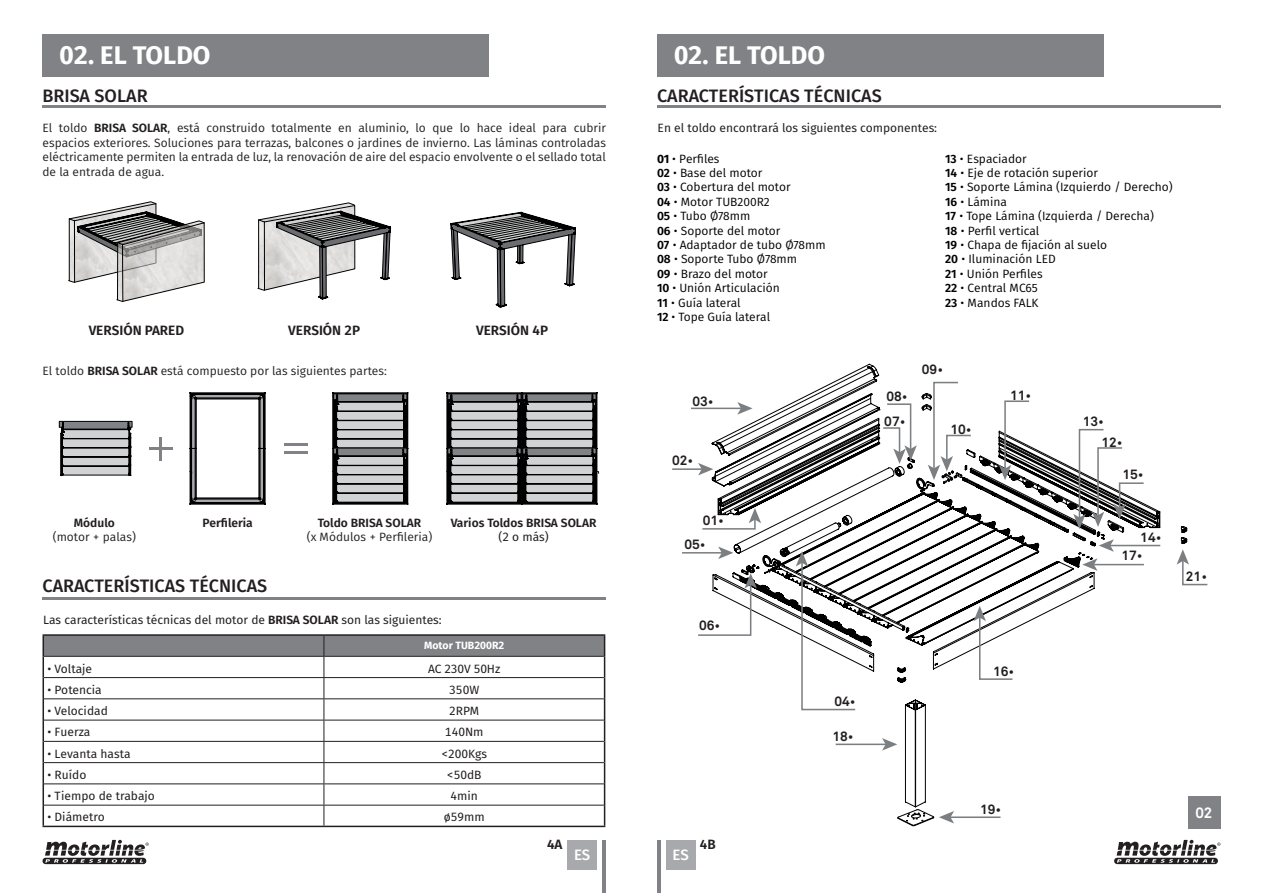
<style>
.page{position:relative;width:1263px;height:893px;background:#fff}
.page>*{position:absolute;margin:0;border:0;box-sizing:border-box;transform-origin:0 0}
.t1{font:700 25.5px "Fira Sans";color:#fff}
.t2{font:500 18px "Fira Sans";color:#231f20}
.t3{font:500 15px "Fira Sans";color:#fff}
.t4{font:700 15px "Akkurat Pro";color:#fff}
.t5{font:700 13.5px/21px "Akkurat Pro";color:#231f20}
.t6{font:600 13.5px "Fira Sans";color:#231f20}
.t7{font:12px/14.4px "Fira Sans";color:#000001}
.t8{font:12px/14.4px "Fira Sans";color:#231f20;text-align:justify}
.t9{font:12px "Fira Sans";color:#231f20}
.t10{font:600 12px "Fira Sans";color:#231f20}
.t11{font:700 10.5px "Fira Sans";color:#fff}
.s1{font-weight:600}
.s2{font-weight:700}
.s3{font-weight:400}
</style>
<div class="page">
<div style="left:666px;top:840px;width:30px;height:29px;background:#a8a9ad"></div>
<div style="left:567px;top:840px;width:30px;height:29px;background:#a8a9ad"></div>
<hr style="left:603px;top:840px;width:3px;height:53px;background:#808285">
<hr style="left:657px;top:840px;width:3px;height:53px;background:#808285">
<div style="left:657px;top:34px;width:446px;height:43px;background:#808285"></div>
<div style="left:43px;top:34px;width:446px;height:43px;background:#808285"></div>
<hr style="left:43px;top:105px;width:563px;height:3px;background:#808285">
<hr style="left:657px;top:105px;width:563px;height:3px;background:#808285">
<svg style="left:59px;top:421px;width:73px;height:55px;background:#959698"></svg>
<svg style="left:190px;top:393px;width:75px;height:111px"></svg>
<svg style="left:332px;top:393px;width:76px;height:111px;background:#8c8d8e"></svg>
<svg style="left:446px;top:393px;width:153px;height:111px;background:#8c8d8e"></svg>
<svg style="left:835px;top:364px;width:91px;height:443px"></svg>
<hr style="left:692px;top:408px;width:50px;height:1px;background:#7c7f81">
<hr style="left:673px;top:468px;width:29px;height:2px;background:#7c7f81">
<hr style="left:836px;top:744px;width:50px;height:1px;background:#7c7f81">
<svg style="left:882px;top:738px;width:15px;height:13px"></svg>
<hr style="left:683px;top:552px;width:40px;height:2px;background:#7c7f81">
<hr style="left:950px;top:816px;width:50px;height:2px;background:#7c7f81">
<svg style="left:1176px;top:526px;width:32px;height:60px"></svg>
<svg style="left:697px;top:366px;width:463px;height:345px"></svg>
<svg style="left:898px;top:809px;width:56px;height:17px"></svg>
<div style="left:1188px;top:797px;width:32px;height:32px;background:#808285"></div>
<hr style="left:43px;top:597px;width:563px;height:3px;background:#808285">
<svg style="left:258px;top:203px;width:132px;height:96px"></svg>
<svg style="left:68px;top:202px;width:136px;height:100px"></svg>
<svg style="left:451px;top:212px;width:125px;height:96px"></svg>
<hr style="left:149px;top:447px;width:23px;height:3px;background:#808285">
<hr style="left:159px;top:437px;width:3px;height:23px;background:#808285">
<hr style="left:285px;top:451px;width:23px;height:3px;background:#808285">
<hr style="left:285px;top:443px;width:23px;height:3px;background:#808285">
<svg style="left:1114px;top:840px;width:106px;height:24px"></svg>
<svg style="left:43px;top:840px;width:106px;height:24px"></svg>
<hr style="left:43px;top:634px;width:281px;height:2px;background:#231f20">
<hr style="left:324px;top:634px;width:281px;height:2px;background:#231f20">
<hr style="left:43px;top:826px;width:281px;height:1px;background:#231f20">
<hr style="left:324px;top:826px;width:281px;height:1px;background:#231f20">
<svg style="left:43px;top:635px;width:562px;height:191px"></svg>
<h1 class="t1" style="left:60px;top:34px;width:153px">02. EL TOLDO</h1>
<h1 class="t1" style="left:674px;top:34px;width:153px">02. EL TOLDO</h1>
<h2 class="t2" style="left:43px;top:81px;width:107px">BRISA SOLAR</h2>
<h2 class="t2" style="left:657px;top:81px;width:226px">CARACTERÍSTICAS TÉCNICAS</h2>
<p class="t8" style="left:43px;top:121px;width:565px">El toldo <span class="s1">BRISA SOLAR</span>, está construido totalmente en aluminio, lo que lo hace ideal para cubrir espacios exteriores. Soluciones para terrazas, balcones o jardines de invierno. Las láminas controladas eléctricamente permiten la entrada de luz, la renovación de aire del espacio envolvente o el sellado total de la entrada de agua.</p>
<p class="t9" style="left:658px;top:119px;width:281px">En el toldo encontrará los siguientes componentes:</p>
<p class="t7" style="left:657px;top:151px;width:170px"><span class="s2">01</span> • Perfiles<br><span class="s1">02</span> • Base del motor<br><span class="s1">03</span> • Cobertura del motor<br><span class="s1">04</span> • Motor TUB200R2<br><span class="s1">05</span> • Tubo Ø78mm<br><span class="s1">06</span> • Soporte del motor<br><span class="s1">07</span> • Adaptador de tubo Ø78mm<br><span class="s1">08</span> • Soporte Tubo Ø78mm<br><span class="s1">09</span> • Brazo del motor<br><span class="s1">10</span> • Unión Articulación<br><span class="s1">11</span> • Guía lateral<br><span class="s1">12</span> • Tope Guía lateral</p>
<p class="t7" style="left:945px;top:151px;width:229px"><span class="s1">13</span> • Espaciador<br><span class="s1">14</span> • Eje de rotación superior<br><span class="s1">15</span> • Soporte Lámina (Izquierdo / Derecho)<br><span class="s1">16</span> • Lámina<br><span class="s1">17</span> • Tope Lámina (Izquierda / Derecha)<br><span class="s1">18</span> • Perfil vertical<br><span class="s1">19</span> • Chapa de fijación al suelo<br><span class="s1">20</span> • Iluminación LED<br><span class="s1">21</span> • Unión Perfiles<br><span class="s1">22</span> • Central MC65<br><span class="s1">23</span> • Mandos FALK</p>
<p class="t6" style="left:89px;top:319px;width:97px">VERSIÓN PARED</p>
<p class="t6" style="left:288px;top:319px;width:73px">VERSIÓN 2P</p>
<p class="t6" style="left:476px;top:319px;width:73px">VERSIÓN 4P</p>
<p class="t8" style="left:43px;top:363px;width:346px">El toldo <span class="s1">BRISA SOLAR</span> está compuesto por las siguientes partes:</p>
<p class="t5" style="left:922px;top:359px;width:23px">09<span class="s3">•</span></p>
<p class="t5" style="left:692px;top:391px;width:23px">03<span class="s3">•</span></p>
<p class="t5" style="left:672px;top:450px;width:23px">02<span class="s3">•</span></p>
<p class="t5" style="left:886px;top:386px;width:23px">08<span class="s3">•</span></p>
<p class="t5" style="left:884px;top:411px;width:23px">07<span class="s3">•</span></p>
<p class="t5" style="left:950px;top:418px;width:23px">10<span class="s3">•</span></p>
<p class="t5" style="left:1010px;top:385px;width:23px">11<span class="s3">•</span></p>
<p class="t5" style="left:1101px;top:411px;width:23px;text-indent:-19px">13<span class="s3">•<br></span>12<span class="s3">•</span></p>
<p class="t5" style="left:1122px;top:464px;width:23px">15<span class="s3">•</span></p>
<p class="t10" style="left:74px;top:513px;width:42px">Módulo</p>
<p class="t8" style="left:53px;top:530px;width:85px">(motor + palas)</p>
<p class="t10" style="left:203px;top:513px;width:52px">Perfileria</p>
<p class="t10" style="left:318px;top:513px;width:105px">Toldo BRISA SOLAR</p>
<p class="t8" style="left:307px;top:530px;width:127px">(x Módulos + Perfileria)</p>
<p class="t10" style="left:451px;top:513px;width:147px">Varios Toldos BRISA SOLAR</p>
<p class="t9" style="left:498px;top:528px;width:52px">(2 o más)</p>
<h2 class="t2" style="left:43px;top:571px;width:226px">CARACTERÍSTICAS TÉCNICAS</h2>
<p class="t9" style="left:43px;top:611px;width:400px">Las características técnicas del motor de <span class="s1">BRISA SOLAR</span> son las siguientes:</p>
<p class="t11" style="left:424px;top:637px;width:82px">Motor TUB200R2</p>
<p class="t9" style="left:48px;top:659px;width:46px">• Voltaje</p>
<p class="t9" style="left:428px;top:659px;width:73px">AC 230V 50Hz</p>
<p class="t9" style="left:48px;top:681px;width:56px">• Potencia</p>
<p class="t9" style="left:449px;top:681px;width:32px">350W</p>
<p class="t9" style="left:48px;top:702px;width:62px">• Velocidad</p>
<p class="t9" style="left:449px;top:702px;width:32px">2RPM</p>
<p class="t9" style="left:48px;top:723px;width:44px">• Fuerza</p>
<p class="t9" style="left:445px;top:723px;width:40px">140Nm</p>
<p class="t9" style="left:48px;top:744px;width:85px">• Levanta hasta</p>
<p class="t9" style="left:441px;top:744px;width:47px">&lt;200Kgs</p>
<p class="t9" style="left:48px;top:766px;width:40px">• Ruído</p>
<p class="t9" style="left:447px;top:766px;width:36px">&lt;50dB</p>
<p class="t9" style="left:48px;top:787px;width:109px">• Tiempo de trabajo</p>
<p class="t9" style="left:451px;top:787px;width:29px">4min</p>
<p class="t9" style="left:48px;top:808px;width:59px">• Diámetro</p>
<p class="t9" style="left:444px;top:808px;width:43px">ø59mm</p>
<p class="t5" style="left:703px;top:510px;width:23px">01<span class="s3">•</span></p>
<p class="t5" style="left:684px;top:534px;width:23px">05<span class="s3">•</span></p>
<p class="t5" style="left:699px;top:615px;width:23px">06<span class="s3">•</span></p>
<p class="t6" style="left:547px;top:833px;width:17px">4A</p>
<p class="t6" style="left:700px;top:833px;width:17px">4B</p>
<p class="t3" style="left:574px;top:842px;width:18px">ES</p>
<p class="t3" style="left:673px;top:842px;width:18px">ES</p>
<p class="t5" style="left:834px;top:691px;width:23px">04<span class="s3">•</span></p>
<p class="t5" style="left:832px;top:726px;width:23px">18<span class="s3">•</span></p>
<p class="t5" style="left:993px;top:661px;width:23px">16<span class="s3">•</span></p>
<p class="t5" style="left:980px;top:799px;width:23px">19<span class="s3">•</span></p>
<p class="t5" style="left:1140px;top:526px;width:23px">14<span class="s3">•</span></p>
<p class="t5" style="left:1121px;top:545px;width:23px">17<span class="s3">•</span></p>
<p class="t5" style="left:1186px;top:566px;width:23px">21<span class="s3">•</span></p>
<p class="t4" style="left:1195px;top:803px;width:19px">02</p>
</div>
